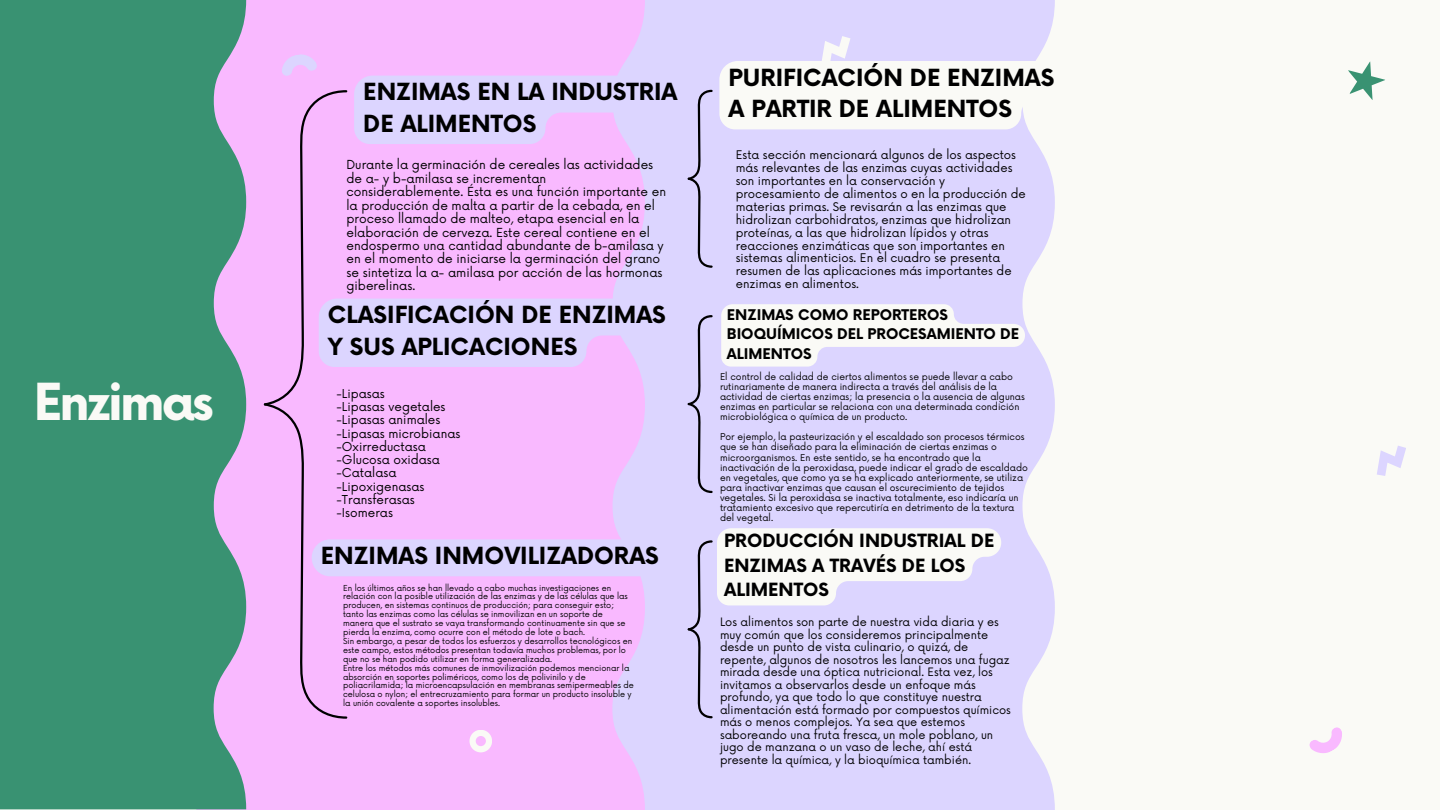
<style>
.page{position:relative;width:1440px;height:810px;background:#fafaf6}
.page>*{position:absolute;margin:0;border:0;box-sizing:border-box;transform-origin:0 0}
.t1{font:700 49.8px "Now";letter-spacing:-.065em;color:#fafaf6}
.t2{font:700 23px/31.5px "Now";color:#000}
.t3{font:700 17.8px/24.3px "Now";color:#000}
.t4{font:700 14.4px/19.7px "Now";color:#000}
.t5{font:12.1px/13.4px "Now";color:#000}
.t6{font:12px/13.3px "Now";color:#000}
.t7{font:11.6px/12.9px "Now";color:#000}
.t8{font:11.3px/12.5px "Now";color:#000}
.t9{font:9.2px/10.1px "Now";color:#000}
.t10{font:8.1px/8.9px "Now";color:#000}
</style>
<div class="page">
<div style="left:645px;top:0;width:410px;height:810px;background:#dcd5ff"></div>
<div style="left:196px;top:0;width:449px;height:810px;background:#f9b9ff"></div>
<div style="left:0;top:0;width:246px;height:809px;background:#399272"></div>
<svg style="left:1348px;top:61px;width:37px;height:39px"></svg>
<svg style="left:469px;top:730px;width:23px;height:22px"></svg>
<svg style="left:1377px;top:446px;width:29px;height:30px"></svg>
<svg style="left:262px;top:36px;width:793px;height:684px;background:#e9cdfc"></svg>
<svg style="left:1309px;top:727px;width:33px;height:26px"></svg>
<h1 class="t1" style="left:33px;top:375px;width:182px">Enzimas</h1>
<h2 class="t2" style="left:363px;top:78px;width:316px">ENZIMAS EN LA INDUSTRIA<br>DE ALIMENTOS</h2>
<h2 class="t2" style="left:729px;top:63px;width:327px">PURIFICACIÓN DE ENZIMAS<br>A PARTIR DE ALIMENTOS</h2>
<p class="t5" style="left:346px;top:159px;width:321px">Durante la germinación de cereales las actividades de a- y b-amilasa se incrementan considerablemente. Ésta es una función importante en la producción de malta a partir de la cebada, en el proceso llamado de malteo, etapa esencial en la elaboración de cerveza. Este cereal contiene en el endospermo una cantidad abundante de b-amilasa y en el momento de iniciarse la germinación del grano se sintetiza la a- amilasa por acción de las hormonas giberelinas.</p>
<p class="t7" style="left:736px;top:149px;width:292px">Esta sección mencionará algunos de los aspectos más relevantes de las enzimas cuyas actividades son importantes en la conservación y procesamiento de alimentos o en la producción de materias primas. Se revisarán a las enzimas que hidrolizan carbohidratos, enzimas que hidrolizan proteínas, a las que hidrolizan lípidos y otras reacciones enzimáticas que son importantes en sistemas alimenticios. En el cuadro se presenta resumen de las aplicaciones más importantes de enzimas en alimentos.</p>
<h2 class="t2" style="left:328px;top:301px;width:339px">CLASIFICACIÓN DE ENZIMAS<br>Y SUS APLICACIONES</h2>
<h3 class="t6" style="left:337px;top:387px;width:125px">-Lipasas<br>-Lipasas vegetales -Lipasas animales -Lipasas microbianas -Oxirreductasa -Glucosa oxidasa -Catalasa -Lipoxigenasas -Transferasas -Isomeras</h3>
<h2 class="t2" style="left:321px;top:542px;width:340px">ENZIMAS INMOVILIZADORAS</h2>
<p class="t10" style="left:343px;top:584px;width:292px">En los últimos años se han llevado a cabo muchas investigaciones en relación con la posible utilización de las enzimas y de las células que las producen, en sistemas continuos de producción; para conseguir esto; tanto las enzimas como las células se inmovilizan en un soporte de manera que el sustrato se vaya transformando continuamente sin que se pierda la enzima, como ocurre con el método de lote o bach.<br>Sin embargo, a pesar de todos los esfuerzos y desarrollos tecnológicos en este campo, estos métodos presentan todavía muchos problemas, por lo que no se han podido utilizar en forma generalizada.<br>Entre los métodos más comunes de inmovilización podemos mencionar la absorción en soportes poliméricos, como los de polivinilo y de poliacrilamida; la microencapsulación en membranas semipermeables de celulosa o nylon; el entrecruzamiento para formar un producto insoluble y la unión covalente a soportes insolubles.</p>
<h3 class="t4" style="left:727px;top:306px;width:294px">ENZIMAS COMO REPORTEROS<br>BIOQUÍMICOS DEL PROCESAMIENTO DE<br>ALIMENTOS</h3>
<p class="t9" style="left:720px;top:372px;width:306px">El control de calidad de ciertos alimentos se puede llevar a cabo rutinariamente de manera indirecta a través del análisis de la actividad de ciertas enzimas; la presencia o la ausencia de algunas enzimas en particular se relaciona con una determinada condición microbiológica o química de un producto.</p>
<p class="t9" style="left:720px;top:432px;width:309px">Por ejemplo, la pasteurización y el escaldado son procesos térmicos que se han diseñado para la eliminación de ciertas enzimas o microorganismos. En este sentido, se ha encontrado que la inactivación de la peroxidasa, puede indicar el grado de escaldado en vegetales, que como ya se ha explicado anteriormente, se utiliza para inactivar enzimas que causan el oscurecimiento de tejidos vegetales. Si la peroxidasa se inactiva totalmente, eso indicaría un tratamiento excesivo que repercutiría en detrimento de la textura del vegetal.</p>
<h3 class="t3" style="left:724px;top:530px;width:272px">PRODUCCIÓN INDUSTRIAL DE<br>ENZIMAS A TRAVÉS DE LOS<br>ALIMENTOS</h3>
<p class="t8" style="left:720px;top:616px;width:292px">Los alimentos son parte de nuestra vida diaria y es muy común que los consideremos principalmente desde un punto de vista culinario, o quizá, de repente, algunos de nosotros les lancemos una fugaz mirada desde una óptica nutricional. Esta vez, los invitamos a observarlos desde un enfoque más profundo, ya que todo lo que constituye nuestra alimentación está formado por compuestos químicos más o menos complejos. Ya sea que estemos saboreando una fruta fresca, un mole poblano, un jugo de manzana o un vaso de leche, ahí está presente la química, y la bioquímica también.</p>
</div>
